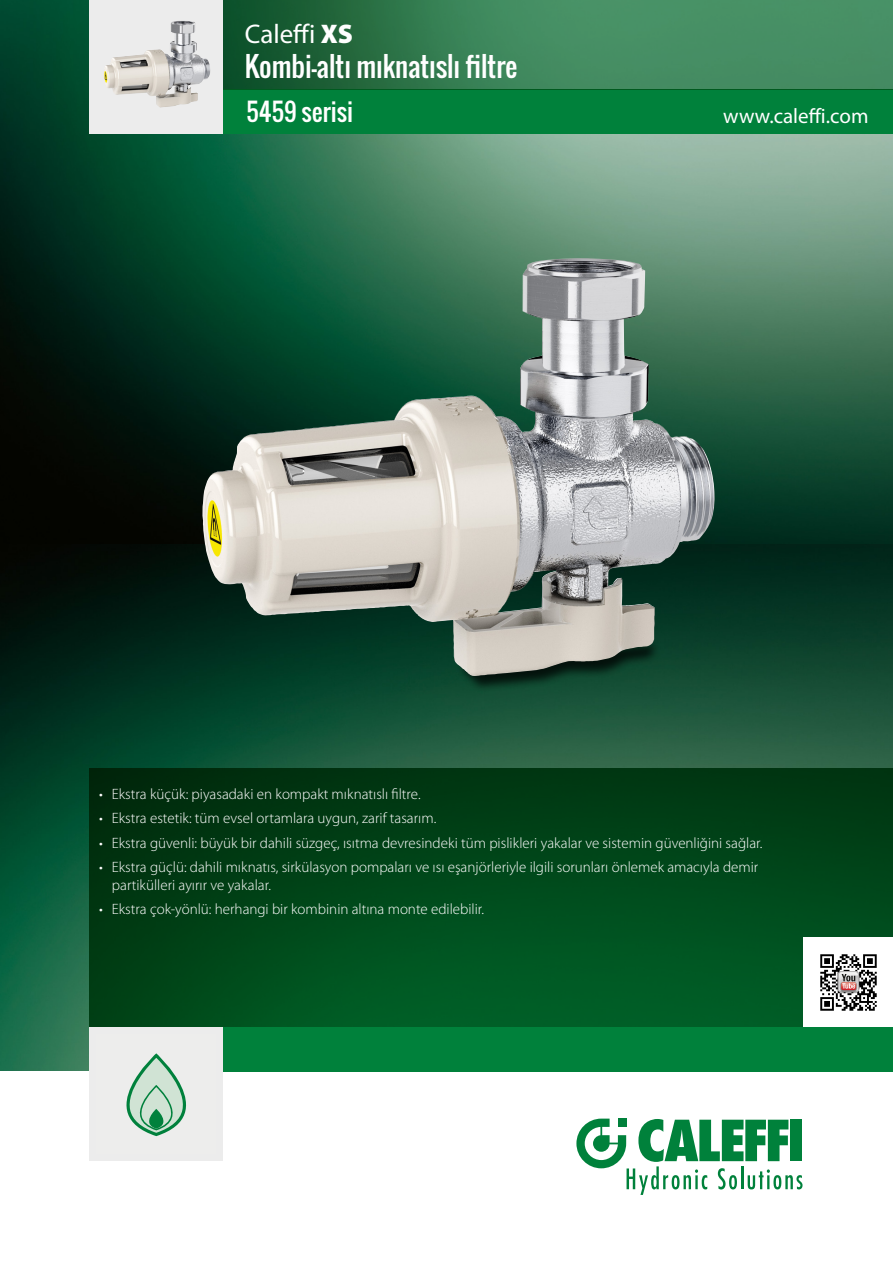
<style>
.page{position:relative;width:893px;height:1263px;background:#fff}
.page>*{position:absolute;margin:0;border:0;box-sizing:border-box;transform-origin:0 0}
.Subhead{font:27px "Oswald";letter-spacing:-.005em;color:#fff}
.Head{font:27px "Myriad Pro";color:#fff}
.Subhead-2{font:24px "Oswald";color:#fff}
.t1{font:21px "Myriad Pro";color:#fff}
.Body_bullett{font:300 15px/18px "Myriad Pro";color:#fff}
.s1{font-weight:900}
</style>
<div class="page">
<img style="left:0;top:0;width:893px;height:545px">
<img style="left:0;top:545px;width:893px;height:526px">
<svg style="left:576px;top:1118px;width:226px;height:77px"></svg>
<svg style="left:89px;top:768px;width:804px;height:259px"></svg>
<div style="left:89px;top:89px;width:804px;height:45px;background:#00813b"></div>
<svg style="left:223px;top:0;width:670px;height:89px;fill:#448b62"></svg>
<div style="left:89px;top:1027px;width:804px;height:44px;background:#00813b"></div>
<div style="left:89px;top:1027px;width:134px;height:134px;background:#ececec"></div>
<svg style="left:126px;top:1053px;width:60px;height:83px"></svg>
<div style="left:804px;top:938px;width:89px;height:89px;background:#fff"></div>
<img style="left:820px;top:954px;width:57px;height:57px">
<img style="left:837px;top:971px;width:23px;height:23px">
<div style="left:838px;top:971px;width:21px;height:21px;border:1px solid #b3b2b3;border-radius:3px"></div>
<svg style="left:838px;top:971px;width:20px;height:21px"></svg>
<div style="left:89px;top:0;width:134px;height:134px;background:#ececec"></div>
<img style="left:104px;top:21px;width:77px;height:74px">
<div style="left:457px;top:639px;width:203px;height:54px;background:#000;opacity:.75"></div>
<svg style="left:454px;top:636px;width:190px;height:38px"></svg>
<img style="left:202px;top:258px;width:369px;height:358px">
<p class="Head" style="left:245px;top:17px;width:109px">Caleffi <span class="s1">XS</span></p>
<p class="Subhead" style="left:245px;top:46px;width:274px">Kombi-altı mıknatıslı filtre</p>
<p class="Subhead-2" style="left:247px;top:94px;width:108px">5459 serisi</p>
<p class="t1" style="left:723px;top:103px;width:147px">www.caleffi.com</p>
<p class="Body_bullett" style="left:99px;top:785px;width:323px">• Ekstra küçük: piyasadaki en kompakt mıknatıslı filtre.</p>
<p class="Body_bullett" style="left:99px;top:809px;width:339px">• Ekstra estetik: tüm evsel ortamlara uygun, zarif tasarım.</p>
<p class="Body_bullett" style="left:99px;top:834px;width:665px">• Ekstra güvenli: büyük bir dahili süzgeç, ısıtma devresindeki tüm pislikleri yakalar ve sistemin güvenliğini sağlar.</p>
<p class="Body_bullett" style="left:112px;top:858px;width:648px;text-indent:-13px">• Ekstra güçlü: dahili mıknatıs, sirkülasyon pompaları ve ısı eşanjörleriyle ilgili sorunları önlemek amacıyla demir partikülleri ayırır ve yakalar.</p>
<p class="Body_bullett" style="left:99px;top:900px;width:386px">• Ekstra çok-yönlü: herhangi bir kombinin altına monte edilebilir.</p>
</div>
